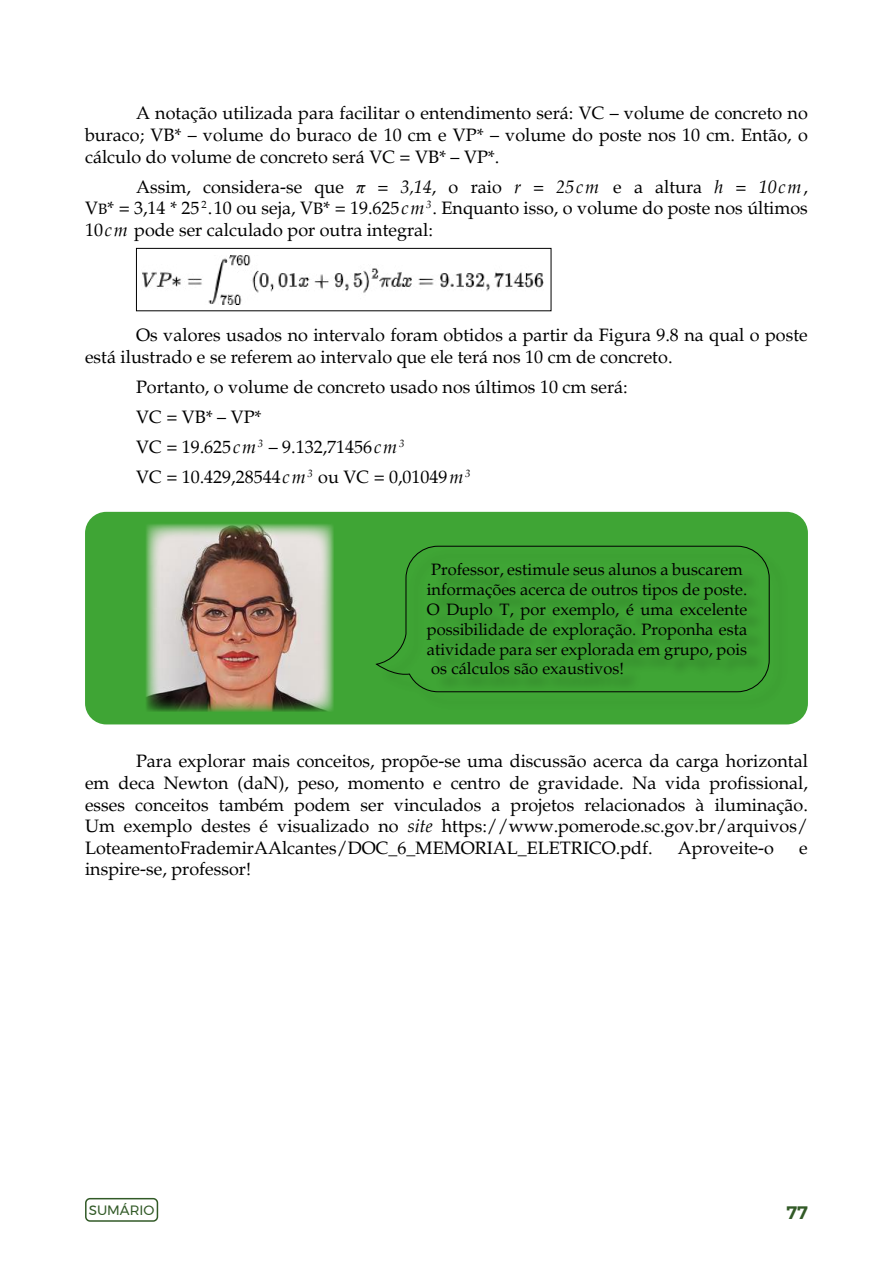
<style>
.page{position:relative;width:893px;height:1263px;background:#fff}
.page>*{position:absolute;margin:0;border:0;box-sizing:border-box;transform-origin:0 0}
.t1{font:18px/21.6px "Palatino";color:#000;text-align:justify}
.t2{font:600 18px "Montserrat";color:#325a27}
.t3{font:16.5px/19.8px "Palatino";color:#000}
.t4{font:13.5px "Montserrat";color:#325a27}
.s1{font-family:"Times New Roman";font-style:italic}
.s2{font-style:italic}
.s3{font-size:15px}
.s4{font-size:16.5px}
</style>
<div class="page">
<div style="left:85px;top:1198px;width:73px;height:24px;border:2px solid #325a27;border-radius:4px"></div>
<img style="left:142px;top:255px;width:401px;height:50px">
<div style="left:136px;top:248px;width:415px;height:63px;border:1px solid #000"></div>
<div style="left:85px;top:512px;width:723px;height:212px;background:#3fa535;border-radius:21px"></div>
<img style="left:146px;top:524px;width:187px;height:187px">
<svg style="left:375px;top:545px;width:395px;height:147px"></svg>
<p class="t1" style="left:85px;top:103px;width:724px;text-indent:51px">A notação utilizada para facilitar o entendimento será: VC – volume de concreto no buraco; VB* – volume do buraco de 10 cm e VP* – volume do poste nos 10 cm. Então, o cálculo do volume de concreto será VC = VB* – VP*.</p>
<p class="t1" style="left:85px;top:176px;width:724px;text-indent:51px">Assim, considera-se que <span class="s1">π</span> <span class="s2">= 3,14</span>, o raio <span class="s2">r = 25cm</span> e a altura <span class="s2">h = 10cm</span>, V<span class="s3">B</span>* = 3,14 * 25 <sup>2</sup>.10 ou seja, V<span class="s4">B</span>* = 19.625<span class="s2">cm</span> <sup>3</sup>. Enquanto isso, o volume do poste nos últimos 10<span class="s2">cm</span> pode ser calculado por outra integral:</p>
<p class="t1" style="left:85px;top:325px;width:724px;text-indent:51px">Os valores usados no intervalo foram obtidos a partir da Figura 9.8 na qual o poste está ilustrado e se referem ao intervalo que ele terá nos 10 cm de concreto.</p>
<p class="t1" style="left:136px;top:372px;width:493px;line-height:30.2px;text-align:left">Portanto, o volume de concreto usado nos últimos 10 cm será:<br>VC = VB* – VP*<br>VC = 19.625<span class="s2">cm</span> <sup>3</sup> – 9.132,71456<span class="s2">cm</span> <sup>3<br></sup>VC = 10.429,28544<span class="s2">cm</span> <sup>3</sup> ou VC = 0,01049<span class="s2">m</span> <sup>3</sup></p>
<p class="t3" style="left:427px;top:560px;width:322px">Professor, estimule seus alunos a buscarem informações acerca de outros tipos de poste.<br>O Duplo T, por exemplo, é uma excelente possibilidade de exploração. Proponha esta atividade para ser explorada em grupo, pois os cálculos são exaustivos!</p>
<p class="t1" style="left:85px;top:751px;width:724px;text-indent:51px">Para explorar mais conceitos, propõe-se uma discussão acerca da carga horizontal em deca Newton (daN), peso, momento e centro de gravidade. Na vida profissional, esses conceitos também podem ser vinculados a projetos relacionados à iluminação.<br>Um exemplo destes é visualizado no <span class="s2">site</span> https://www.pomerode.sc.gov.br/arquivos/ LoteamentoFrademirAAlcantes/DOC_6_MEMORIAL_ELETRICO.pdf.</p>
<p class="t1" style="left:678px;top:837px;width:98px">Aproveite-o</p>
<p class="t1" style="left:799px;top:837px;width:10px">e</p>
<p class="t1" style="left:85px;top:859px;width:167px">inspire-se, professor!</p>
<p class="t4" style="left:89px;top:1200px;width:67px">SUMÁRIO</p>
<p class="t2" style="left:787px;top:1198px;width:22px">77</p>
</div>
